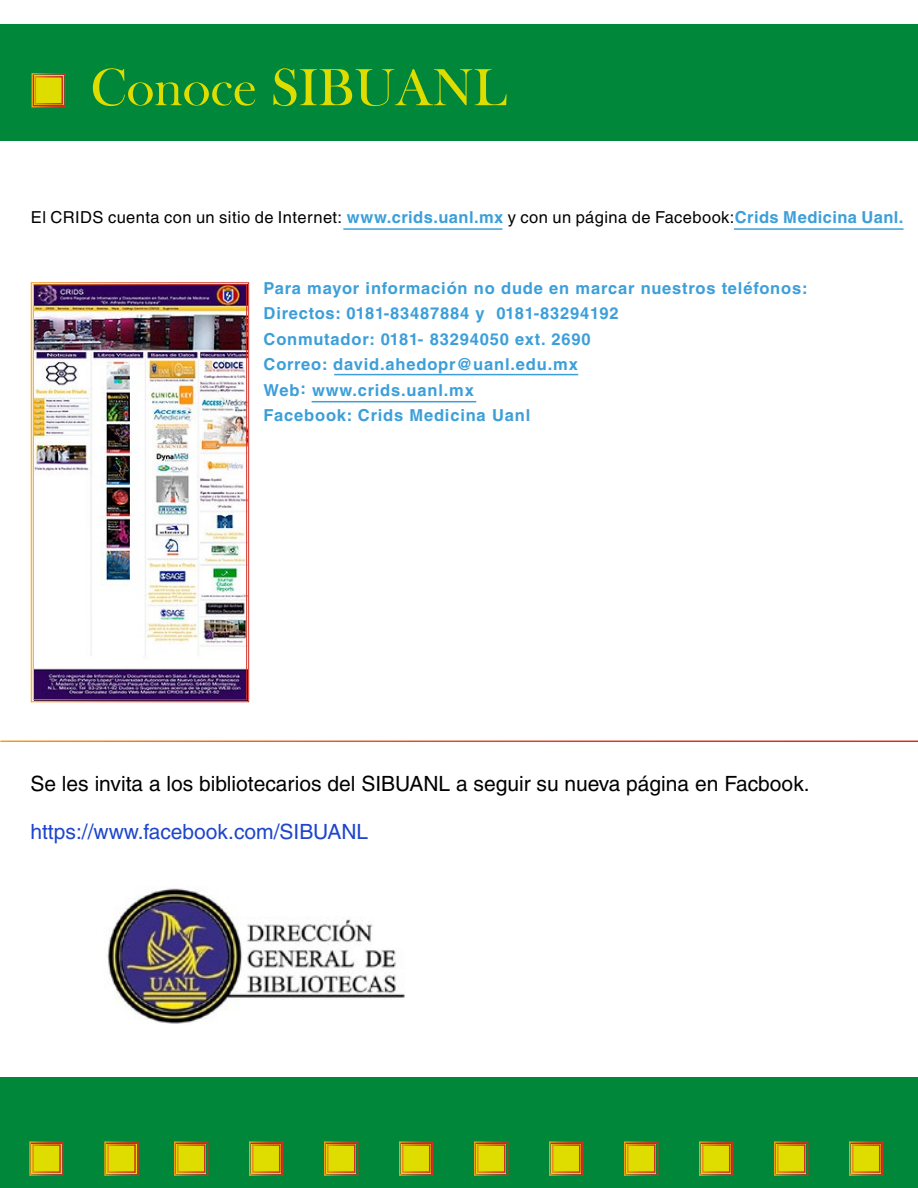
<style>
.page{position:relative;width:918px;height:1188px;background:#fff}
.page>*{position:absolute;margin:0;border:0;box-sizing:border-box;transform-origin:0 0}
.t1{font:54px "Bask Old Face";color:#dfdc00}
.t2{font:21px "Helvetica";color:#000}
.t3{font:21px "Helvetica";color:#1e45cb}
.t4{font:700 16.5px/25.5px "Helvetica LT Std";letter-spacing:.05em;color:#3c9fd9}
.t5{font:16.5px "Helvetica";letter-spacing:.025em;color:#000}
.s1{font-family:"Helvetica LT Std";font-weight:700;color:#3c9fd9}
</style>
<div class="page">
<img style="left:107px;top:888px;width:298px;height:136px">
<div style="left:0;top:1077px;width:918px;height:111px;background:#008739"></div>
<div style="left:1px;top:25px;width:917px;height:116px;background:#008739"></div>
<svg style="left:849px;top:1141px;width:35px;height:35px"></svg>
<svg style="left:774px;top:1141px;width:35px;height:35px"></svg>
<svg style="left:699px;top:1141px;width:35px;height:35px"></svg>
<svg style="left:624px;top:1141px;width:35px;height:35px"></svg>
<svg style="left:549px;top:1141px;width:35px;height:35px"></svg>
<svg style="left:474px;top:1141px;width:35px;height:35px"></svg>
<svg style="left:399px;top:1141px;width:35px;height:35px"></svg>
<svg style="left:324px;top:1141px;width:35px;height:35px"></svg>
<svg style="left:249px;top:1141px;width:35px;height:35px"></svg>
<svg style="left:174px;top:1141px;width:35px;height:35px"></svg>
<svg style="left:104px;top:1141px;width:35px;height:35px"></svg>
<svg style="left:29px;top:1141px;width:35px;height:35px"></svg>
<svg style="left:31px;top:73px;width:35px;height:35px"></svg>
<img style="left:30px;top:282px;width:220px;height:421px">
<div style="left:33px;top:284px;width:214px;height:416px;border:1px solid #fff"></div>
<hr style="left:334px;top:374px;width:244px;height:1px;background:#3c9fd9">
<hr style="left:734px;top:228px;width:170px;height:2px;background:#3c9fd9">
<hr style="left:343px;top:228px;width:159px;height:2px;background:#3c9fd9">
<hr style="left:312px;top:401px;width:164px;height:1px;background:#3c9fd9">
<h1 class="t1" style="left:90px;top:58px;width:418px">Conoce SIBUANL</h1>
<p class="t5" style="left:31px;top:208px;width:874px">El CRIDS cuenta con un sitio de Internet: <span class="s1">www.crids.uanl.mx</span> y con un página de Facebook:<span class="s1">Crids Medicina Uanl.</span></p>
<p class="t4" style="left:264px;top:275px;width:545px">Para mayor información no dude en marcar nuestros teléfonos:<br>Directos: 0181-83487884 y 0181-83294192<br>Conmutador: 0181- 83294050 ext. 2690<br>Correo: david.ahedopr@uanl.edu.mx<br>Web: www.crids.uanl.mx<br>Facebook: Crids Medicina Uanl</p>
<p class="t2" style="left:30px;top:771px;width:781px">Se les invita a los bibliotecarios del SIBUANL a seguir su nueva página en Facbook.</p>
<p class="t3" style="left:30px;top:819px;width:339px">https://www.facebook.com/SIBUANL</p>
</div>
